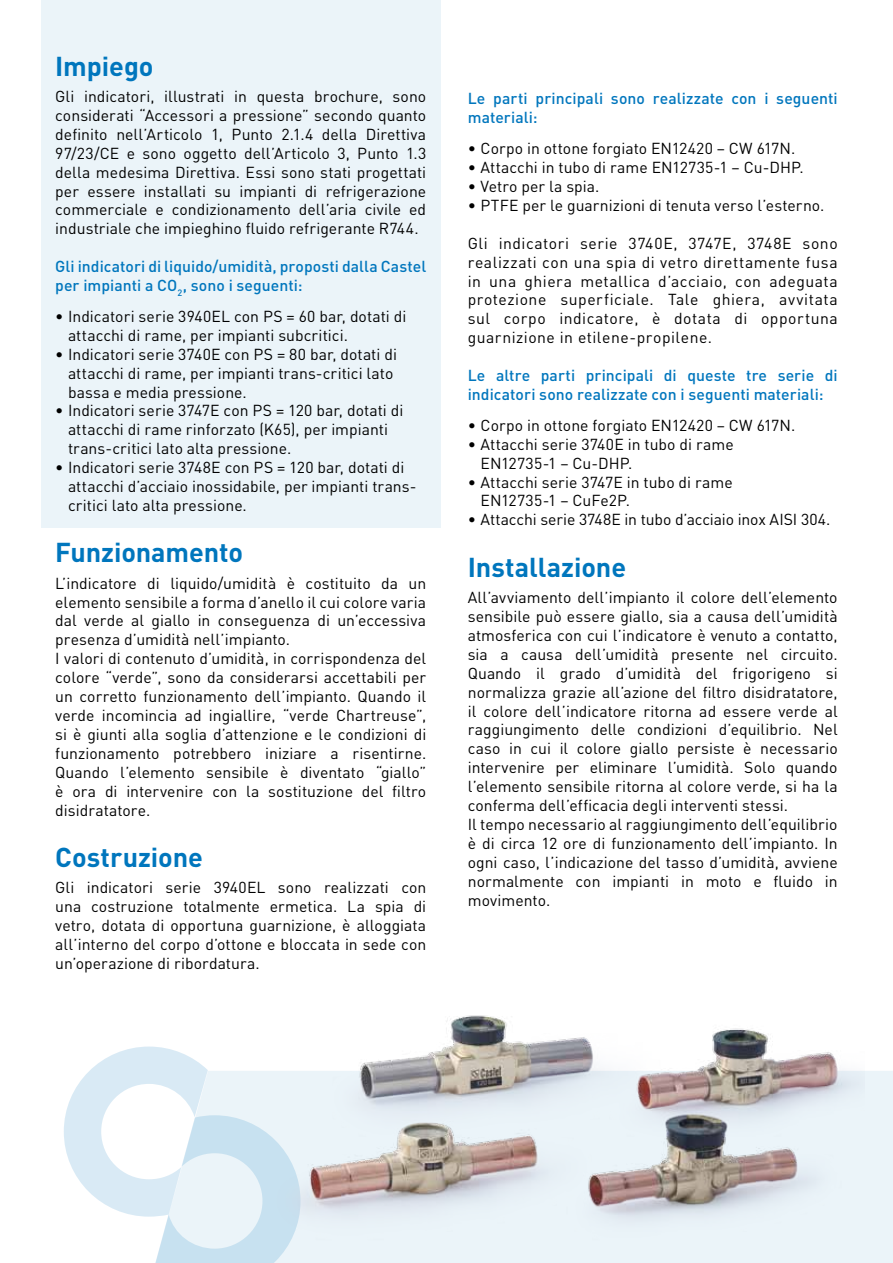
<style>
.page{position:relative;width:893px;height:1263px;background:#fff}
.page>*{position:absolute;margin:0;border:0;box-sizing:border-box;transform-origin:0 0}
.t1{font:700 27px "DIN";letter-spacing:-.005em;color:#0076bd}
.t2{font:15.75px/18.9px "DIN";letter-spacing:.005em;color:#000}
.t3{font:500 15.75px/18.9px "DIN";letter-spacing:.005em;color:#0076bd}
</style>
<div class="page">
<div style="left:301px;top:1071px;width:592px;height:192px;background:#ebf4f9"></div>
<div style="left:41px;top:0;width:400px;height:528px;background:#ebf4f9"></div>
<svg style="left:64px;top:1046px;width:237px;height:217px"></svg>
<img style="left:272px;top:1015px;width:593px;height:238px">
<h1 class="t1" style="left:55px;top:48px;width:100px">Impiego</h1>
<p class="t2" style="left:55px;top:87px;width:372px;text-align:justify">Gli indicatori, illustrati in questa brochure, sono considerati “Accessori a pressione” secondo quanto definito nell’Articolo 1, Punto 2.1.4 della Direttiva 97/23/CE e sono oggetto dell’Articolo 3, Punto 1.3 della medesima Direttiva. Essi sono stati progettati per essere installati su impianti di refrigerazione commerciale e condizionamento dell’aria civile ed industriale che impieghino fluido refrigerante R744.</p>
<p class="t3" style="left:55px;top:256px;width:372px">Gli indicatori di liquido/umidità, proposti dalla Castel per impianti a CO<sub>2</sub>, sono i seguenti:</p>
<p class="t2" style="left:68px;top:306px;width:340px;text-indent:-13px">• Indicatori serie 3940EL con PS = 60 bar, dotati di attacchi di rame, per impianti subcritici.</p>
<p class="t2" style="left:68px;top:344px;width:330px;text-indent:-13px">• Indicatori serie 3740E con PS = 80 bar, dotati di attacchi di rame, per impianti trans-critici lato bassa e media pressione.</p>
<p class="t2" style="left:68px;top:401px;width:337px;text-indent:-13px">• Indicatori serie 3747E con PS = 120 bar, dotati di attacchi di rame rinforzato (K65), per impianti trans-critici lato alta pressione.</p>
<p class="t2" style="left:68px;top:458px;width:350px;text-indent:-13px">• Indicatori serie 3748E con PS = 120 bar, dotati di attacchi d’acciaio inossidabile, per impianti trans&shy;critici lato alta pressione.</p>
<h1 class="t1" style="left:55px;top:535px;width:190px">Funzionamento</h1>
<p class="t2" style="left:55px;top:573px;width:373px">L’indicatore di liquido/umidità è costituito da un elemento sensibile a forma d’anello il cui colore varia dal verde al giallo in conseguenza di un’eccessiva presenza d’umidità nell’impianto.<br>I valori di contenuto d’umidità, in corrispondenza del colore “verde”, sono da considerarsi accettabili per un corretto funzionamento dell’impianto. Quando il verde incomincia ad ingiallire, “verde Chartreuse”, si è giunti alla soglia d’attenzione e le condizioni di funzionamento potrebbero iniziare a risentirne.<br>Quando l’elemento sensibile è diventato “giallo” è ora di intervenire con la sostituzione del filtro disidratatore.</p>
<h1 class="t1" style="left:55px;top:839px;width:149px">Costruzione</h1>
<p class="t2" style="left:55px;top:878px;width:373px;text-align:justify">Gli indicatori serie 3940EL sono realizzati con una costruzione totalmente ermetica. La spia di vetro, dotata di opportuna guarnizione, è alloggiata all’interno del corpo d’ottone e bloccata in sede con un’operazione di ribordatura.</p>
<p class="t3" style="left:468px;top:89px;width:371px">Le parti principali sono realizzate con i seguenti materiali:</p>
<p class="t2" style="left:468px;top:139px;width:329px">• Corpo in ottone forgiato EN12420 – CW 617N.</p>
<p class="t2" style="left:468px;top:158px;width:337px">• Attacchi in tubo di rame EN12735-1 – Cu-DHP.</p>
<p class="t2" style="left:468px;top:177px;width:133px">• Vetro per la spia.</p>
<p class="t2" style="left:468px;top:196px;width:358px">• PTFE per le guarnizioni di tenuta verso l’esterno.</p>
<p class="t2" style="left:468px;top:233px;width:371px;text-align:justify">Gli indicatori serie 3740E, 3747E, 3748E sono realizzati con una spia di vetro direttamente fusa in una ghiera metallica d’acciaio, con adeguata protezione superficiale. Tale ghiera, avvitata sul corpo indicatore, è dotata di opportuna guarnizione in etilene-propilene.</p>
<p class="t3" style="left:468px;top:365px;width:371px">Le altre parti principali di queste tre serie di indicatori sono realizzate con i seguenti materiali:</p>
<p class="t2" style="left:468px;top:415px;width:329px">• Corpo in ottone forgiato EN12420 – CW 617N.</p>
<p class="t2" style="left:480px;top:434px;width:255px;text-indent:-13px">• Attacchi serie 3740E in tubo di rame<br>EN12735-1 – Cu-DHP.</p>
<p class="t2" style="left:480px;top:472px;width:254px;text-indent:-13px">• Attacchi serie 3747E in tubo di rame<br>EN12735-1 – CuFe2P.</p>
<p class="t2" style="left:468px;top:510px;width:364px">• Attacchi serie 3748E in tubo d’acciaio inox AISI 304.</p>
<h1 class="t1" style="left:468px;top:549px;width:160px">Installazione</h1>
<p class="t2" style="left:468px;top:588px;width:371px">All’avviamento dell’impianto il colore dell’elemento sensibile può essere giallo, sia a causa dell’umidità atmosferica con cui l’indicatore è venuto a contatto, sia a causa dell’umidità presente nel circuito.<br>Quando il grado d’umidità del frigorigeno si normalizza grazie all’azione del filtro disidratatore, il colore dell’indicatore ritorna ad essere verde al raggiungimento delle condizioni d’equilibrio. Nel caso in cui il colore giallo persiste è necessario intervenire per eliminare l’umidità. Solo quando l’elemento sensibile ritorna al colore verde, si ha la conferma dell’efficacia degli interventi stessi.<br>Il tempo necessario al raggiungimento dell’equilibrio è di circa 12 ore di funzionamento dell’impianto. In ogni caso, l’indicazione del tasso d’umidità, avviene normalmente con impianti in moto e fluido in movimento.</p>
</div>
